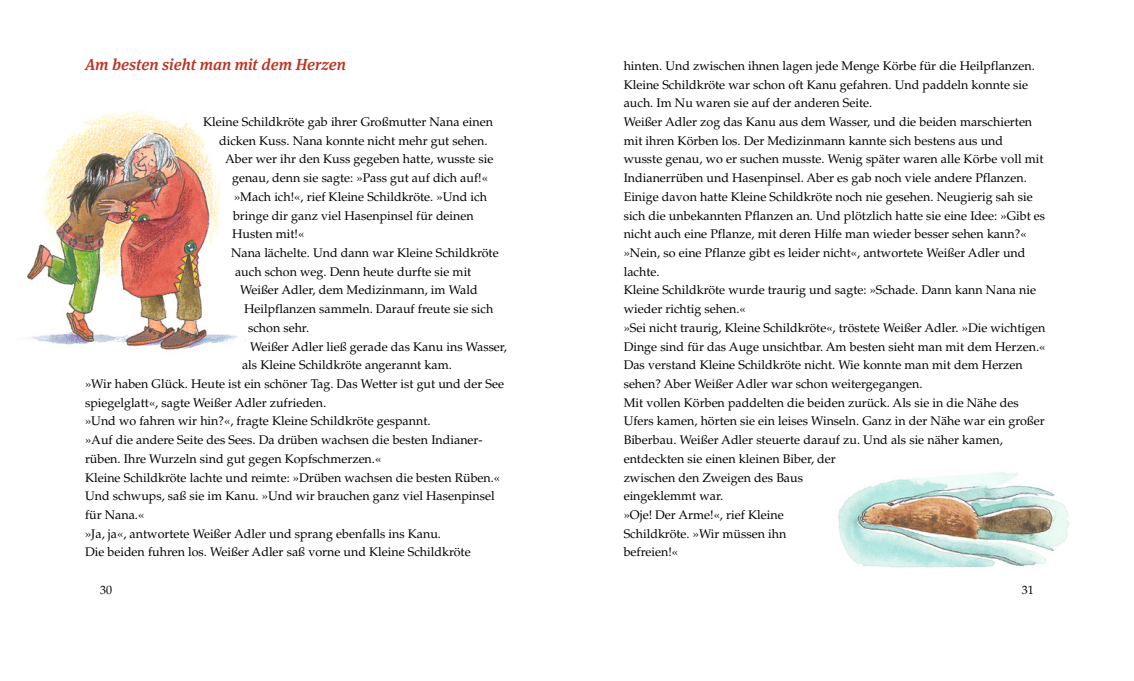
<style>
.page{position:relative;width:1134px;height:681px;background:#fff}
.page>*{position:absolute;margin:0;border:0;box-sizing:border-box;transform-origin:0 0}
.t1{font:italic 500 16px "Meta Serif OT";color:#bd3222}
.t2{font:12.5px/18.7px "Palatino LT Pro";color:#000}
.t3{font:12px "Palatino LT Pro";color:#000}
</style>
<div class="page">
<img style="left:27px;top:110px;width:220px;height:240px">
<img style="left:838px;top:472px;width:231px;height:96px">
<p class="t1" style="left:85px;top:58px;width:262px">Am besten sieht man mit dem Herzen</p>
<p class="t2" style="left:203px;top:114px;width:291px">Kleine Schildkröte gab ihrer Großmutter Nana einen</p>
<p class="t2" style="left:219px;top:132px;width:270px">dicken Kuss. Nana konnte nicht mehr gut sehen.</p>
<p class="t2" style="left:225px;top:151px;width:270px">Aber wer ihr den Kuss gegeben hatte, wusste sie</p>
<p class="t2" style="left:232px;top:170px;width:257px">genau, denn sie sagte: »Pass gut auf dich auf!«</p>
<p class="t2" style="left:234px;top:188px;width:254px">»Mach ich!«, rief Kleine Schildkröte. »Und ich</p>
<p class="t2" style="left:233px;top:207px;width:242px">bringe dir ganz viel Hasenpinsel für deinen</p>
<p class="t2" style="left:232px;top:226px;width:74px">Husten mit!«</p>
<p class="t2" style="left:231px;top:245px;width:269px">Nana lächelte. Und dann war Kleine Schildkröte</p>
<p class="t2" style="left:235px;top:263px;width:238px">auch schon weg. Denn heute durfte sie mit</p>
<p class="t2" style="left:240px;top:282px;width:239px">Weißer Adler, dem Medizinmann, im Wald</p>
<p class="t2" style="left:244px;top:301px;width:251px">Heilpflanzen sammeln. Darauf freute sie sich</p>
<p class="t2" style="left:248px;top:319px;width:63px">schon sehr.</p>
<p class="t2" style="left:250px;top:338px;width:259px">Weißer Adler ließ gerade das Kanu ins Wasser,</p>
<p class="t2" style="left:242px;top:357px;width:211px">als Kleine Schildkröte angerannt kam.</p>
<p class="t2" style="left:85px;top:375px;width:421px">»Wir haben Glück. Heute ist ein schöner Tag. Das Wetter ist gut und der See</p>
<p class="t2" style="left:85px;top:394px;width:243px">spiegelglatt«, sagte Weißer Adler zufrieden.</p>
<p class="t2" style="left:85px;top:413px;width:347px">»Und wo fahren wir hin?«, fragte Kleine Schildkröte gespannt.</p>
<p class="t2" style="left:85px;top:432px;width:399px">»Auf die andere Seite des Sees. Da drüben wachsen die besten Indianer-</p>
<p class="t2" style="left:85px;top:450px;width:298px">rüben. Ihre Wurzeln sind gut gegen Kopfschmerzen.«</p>
<p class="t2" style="left:85px;top:469px;width:417px">Kleine Schildkröte lachte und reimte: »Drüben wachsen die besten Rüben.«</p>
<p class="t2" style="left:85px;top:488px;width:411px">Und schwups, saß sie im Kanu. »Und wir brauchen ganz viel Hasenpinsel</p>
<p class="t2" style="left:85px;top:506px;width:61px">für Nana.«</p>
<p class="t2" style="left:85px;top:525px;width:357px">»Ja, ja«, antwortete Weißer Adler und sprang ebenfalls ins Kanu.</p>
<p class="t2" style="left:85px;top:544px;width:387px">Die beiden fuhren los. Weißer Adler saß vorne und Kleine Schildkröte</p>
<p class="t2" style="left:624px;top:58px;width:423px">hinten. Und zwischen ihnen lagen jede Menge Körbe für die Heilpflanzen.<br>Kleine Schildkröte war schon oft Kanu gefahren. Und paddeln konnte sie auch. Im Nu waren sie auf der anderen Seite.<br>Weißer Adler zog das Kanu aus dem Wasser, und die beiden marschierten mit ihren Körben los. Der Medizinmann kannte sich bestens aus und<br>wusste genau, wo er suchen musste. Wenig später waren alle Körbe voll mit Indianerrüben und Hasenpinsel. Aber es gab noch viele andere Pflanzen.<br>Einige davon hatte Kleine Schildkröte noch nie gesehen. Neugierig sah sie sich die unbekannten Pflanzen an. Und plötzlich hatte sie eine Idee: »Gibt es nicht auch eine Pflanze, mit deren Hilfe man wieder besser sehen kann?« »Nein, so eine Pflanze gibt es leider nicht«, antwortete Weißer Adler und lachte.<br>Kleine Schildkröte wurde traurig und sagte: »Schade. Dann kann Nana nie wieder richtig sehen.«<br>»Sei nicht traurig, Kleine Schildkröte«, tröstete Weißer Adler. »Die wichtigen Dinge sind für das Auge unsichtbar. Am besten sieht man mit dem Herzen.« Das verstand Kleine Schildkröte nicht. Wie konnte man mit dem Herzen sehen? Aber Weißer Adler war schon weitergegangen.<br>Mit vollen Körben paddelten die beiden zurück. Als sie in die Nähe des Ufers kamen, hörten sie ein leises Winseln. Ganz in der Nähe war ein großer Biberbau. Weißer Adler steuerte darauf zu. Und als sie näher kamen, entdeckten sie einen kleinen Biber, der<br>zwischen den Zweigen des Baus<br>eingeklemmt war.<br>»Oje! Der Arme!«, rief Kleine<br>Schildkröte. »Wir müssen ihn<br>befreien!«</p>
<p class="t3" style="left:100px;top:585px;width:13px">30</p>
<p class="t3" style="left:1022px;top:585px;width:13px">31</p>
</div>
